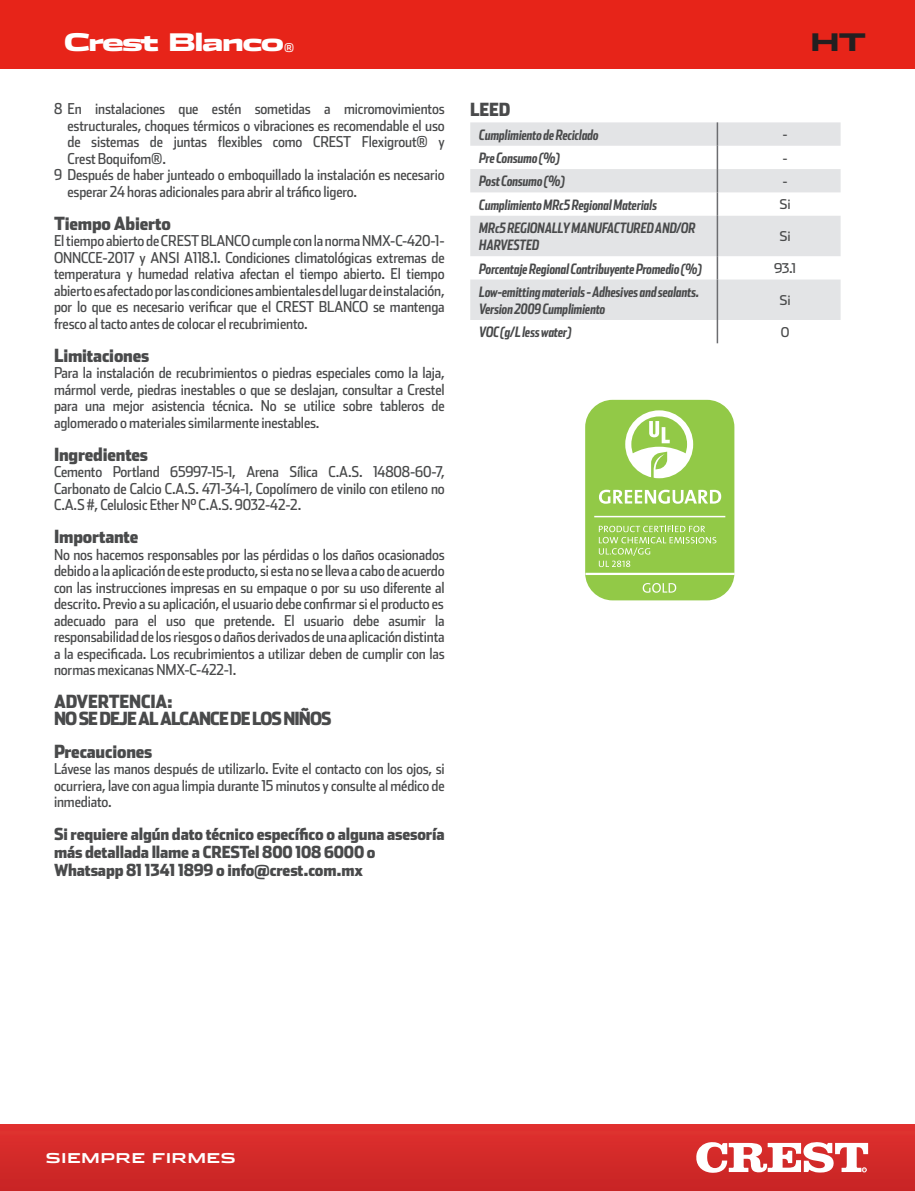
<style>
.page{position:relative;width:915px;height:1191px;background:#fff}
.page>*{position:absolute;margin:0;border:0;box-sizing:border-box;transform-origin:0 0}
.t1{font:900 24px "Stainless Ext";letter-spacing:-.075em;color:#fff}
.t2{font:900 24px "Stainless Ext";color:#231f20}
.Texto_Reverso_continuo{font:900 18px "Stainless Cond";letter-spacing:-.01em;color:#494a4b}
.Texto_Reverso_continuo-2{font:900 18px "Stainless Cond";letter-spacing:-.05em;color:#494a4b}
.Titulos{font:900 18px "Stainless Cond";color:#494a4b}
.Texto_Reverso_continuo-3{font:900 16.5px/18px "Stainless Cond";letter-spacing:-.01em;color:#494a4b}
.Texto_Reverso_continuo-4{font:15px/16.5px "Stainless Cond";letter-spacing:-.01em;color:#494a4b;text-align:justify}
.Table_Left{font:italic 700 14.25px/17.1px "Stainless Comp";letter-spacing:-.01em;color:#494a4b}
.Table_Right{font:13.5px "Stainless";letter-spacing:-.02em;color:#494a4b}
.Table_Left-2{font:700 13.5px "Stainless Ext";letter-spacing:.025em;color:#fff}
.s1{font-family:"Stainless";font-weight:400;font-size:12px}
</style>
<div class="page">
<div style="left:0;top:0;width:914px;height:68px;background:#e72419"></div>
<svg style="left:470px;top:122px;width:370px;height:198px;fill:#e3e4e6"></svg>
<hr style="left:716px;top:122px;width:2px;height:24px;background:#6c6d70">
<hr style="left:716px;top:146px;width:2px;height:23px;background:#6c6d70">
<hr style="left:716px;top:169px;width:2px;height:23px;background:#6c6d70">
<hr style="left:716px;top:192px;width:2px;height:24px;background:#6c6d70">
<hr style="left:716px;top:216px;width:2px;height:40px;background:#6c6d70">
<hr style="left:716px;top:256px;width:2px;height:23px;background:#6c6d70">
<hr style="left:716px;top:279px;width:2px;height:41px;background:#6c6d70">
<hr style="left:716px;top:320px;width:2px;height:23px;background:#6c6d70">
<img style="left:0;top:1124px;width:914px;height:67px">
<svg style="left:694px;top:1141px;width:173px;height:32px"></svg>
<div style="left:585px;top:400px;width:149px;height:200px;background:#92c947;border-radius:27px"></div>
<hr style="left:585px;top:573px;width:149px;height:2px;background:#fff">
<svg style="left:642px;top:583px;width:34px;height:10px"></svg>
<svg style="left:625px;top:410px;width:68px;height:69px"></svg>
<svg style="left:598px;top:526px;width:118px;height:41px"></svg>
<hr style="left:594px;top:516px;width:131px;height:1px;background:#fff">
<svg style="left:599px;top:490px;width:122px;height:14px"></svg>
<p class="t1" style="left:64px;top:28px;width:232px">Crest Blanco<span class="s1">®</span></p>
<p class="t2" style="left:810px;top:28px;width:58px">HT</p>
<p class="Texto_Reverso_continuo-4" style="left:54px;top:100px;width:392px">8 En instalaciones que estén sometidas a micromovimientos</p>
<p class="Texto_Reverso_continuo-4" style="left:68px;top:117px;width:378px">estructurales, choques térmicos o vibraciones es recomendable el uso</p>
<p class="Texto_Reverso_continuo-4" style="left:68px;top:133px;width:378px">de sistemas de juntas flexibles como CREST Flexigrout® y</p>
<p class="Texto_Reverso_continuo-4" style="left:68px;top:150px;width:100px">Crest Boquifom®.</p>
<p class="Texto_Reverso_continuo-4" style="left:54px;top:166px;width:392px">9 Después de haber junteado o emboquillado la instalación es necesario</p>
<p class="Texto_Reverso_continuo-4" style="left:68px;top:183px;width:291px">esperar 24 horas adicionales para abrir al tráfico ligero.</p>
<p class="Texto_Reverso_continuo" style="left:54px;top:212px;width:118px">Tiempo Abierto</p>
<p class="Texto_Reverso_continuo-4" style="left:54px;top:232px;width:392px">El tiempo abierto de CREST BLANCO cumple con la norma NMX-C-420-1- ONNCCE-2017 y ANSI A118.1. Condiciones climatológicas extremas de temperatura y humedad relativa afectan el tiempo abierto. El tiempo abierto es afectado por las condiciones ambientales del lugar de instalación, por lo que es necesario verificar que el CREST BLANCO se mantenga fresco al tacto antes de colocar el recubrimiento.</p>
<p class="Texto_Reverso_continuo" style="left:54px;top:344px;width:97px">Limitaciones</p>
<p class="Texto_Reverso_continuo-4" style="left:54px;top:364px;width:392px">Para la instalación de recubrimientos o piedras especiales como la laja, mármol verde, piedras inestables o que se deslajan, consultar a Crestel para una mejor asistencia técnica. No se utilice sobre tableros de aglomerado o materiales similarmente inestables.</p>
<p class="Texto_Reverso_continuo" style="left:54px;top:443px;width:95px">Ingredientes</p>
<p class="Texto_Reverso_continuo-4" style="left:54px;top:463px;width:392px">Cemento Portland 65997-15-1, Arena Sílica C.A.S. 14808-60-7, Carbonato de Calcio C.A.S. 471-34-1, Copolímero de vinilo con etileno no C.A.S #, Celulosic Ether N° C.A.S. 9032-42-2.</p>
<p class="Texto_Reverso_continuo" style="left:54px;top:525px;width:86px">Importante</p>
<p class="Texto_Reverso_continuo-4" style="left:54px;top:546px;width:392px">No nos hacemos responsables por las pérdidas o los daños ocasionados debido a la aplicación de este producto, si esta no se lleva a cabo de acuerdo con las instrucciones impresas en su empaque o por su uso diferente al descrito. Previo a su aplicación, el usuario debe confirmar si el producto es</p>
<p class="Texto_Reverso_continuo-4" style="left:54px;top:612px;width:392px">adecuado para el uso que pretende. El usuario debe asumir la responsabilidad de los riesgos o daños derivados de una aplicación distinta a la especificada. Los recubrimientos a utilizar deben de cumplir con las normas mexicanas NMX-C-422-1.</p>
<p class="Texto_Reverso_continuo" style="left:54px;top:690px;width:120px">ADVERTENCIA:</p>
<p class="Texto_Reverso_continuo-2" style="left:54px;top:707px;width:279px">NO SE DEJE AL ALCANCE DE LOS NIÑOS</p>
<p class="Texto_Reverso_continuo" style="left:54px;top:740px;width:100px">Precauciones</p>
<p class="Texto_Reverso_continuo-4" style="left:54px;top:760px;width:392px">Lávese las manos después de utilizarlo. Evite el contacto con los ojos, si ocurriera, lave con agua limpia durante 15 minutos y consulte al médico de inmediato.</p>
<p class="Texto_Reverso_continuo-3" style="left:54px;top:825px;width:392px">Si requiere algún dato técnico específico o alguna asesoría más detallada llame a CRESTel 800 108 6000 o</p>
<p class="Texto_Reverso_continuo-3" style="left:54px;top:861px;width:310px">Whatsapp 81 1341 1899 o info@crest.com.mx</p>
<p class="Titulos" style="left:470px;top:99px;width:41px">LEED</p>
<p class="Table_Left" style="left:479px;top:126px;width:121px">Cumplimiento de Reciclado</p>
<p class="Table_Right" style="left:782px;top:126px;width:7px">-</p>
<p class="Table_Left" style="left:479px;top:149px;width:82px">Pre Consumo (%)</p>
<p class="Table_Right" style="left:782px;top:150px;width:7px">-</p>
<p class="Table_Left" style="left:479px;top:172px;width:87px">Post Consumo (%)</p>
<p class="Table_Right" style="left:782px;top:173px;width:7px">-</p>
<p class="Table_Left" style="left:479px;top:196px;width:179px">Cumplimiento MRc5 Regional Materials</p>
<p class="Table_Right" style="left:779px;top:196px;width:13px">Si</p>
<p class="Table_Left" style="left:479px;top:219px;width:218px">MRc5 REGIONALLY MANUFACTURED AND/OR<br>HARVESTED</p>
<p class="Table_Right" style="left:779px;top:228px;width:13px">Si</p>
<p class="Table_Left" style="left:479px;top:259px;width:224px">Porcentaje Regional Contribuyente Promedio (%)</p>
<p class="Table_Right" style="left:773px;top:260px;width:23px">93.1</p>
<p class="Table_Left" style="left:479px;top:283px;width:222px">Low-emitting materials - Adhesives and sealants.<br>Version 2009 Cumplimiento</p>
<p class="Table_Right" style="left:779px;top:292px;width:13px">Si</p>
<p class="Table_Left" style="left:479px;top:323px;width:94px">VOC (g/L less water)</p>
<p class="Table_Right" style="left:780px;top:324px;width:10px">0</p>
<p class="Table_Left-2" style="left:46px;top:1149px;width:192px">SIEMPRE FIRMES</p>
</div>
